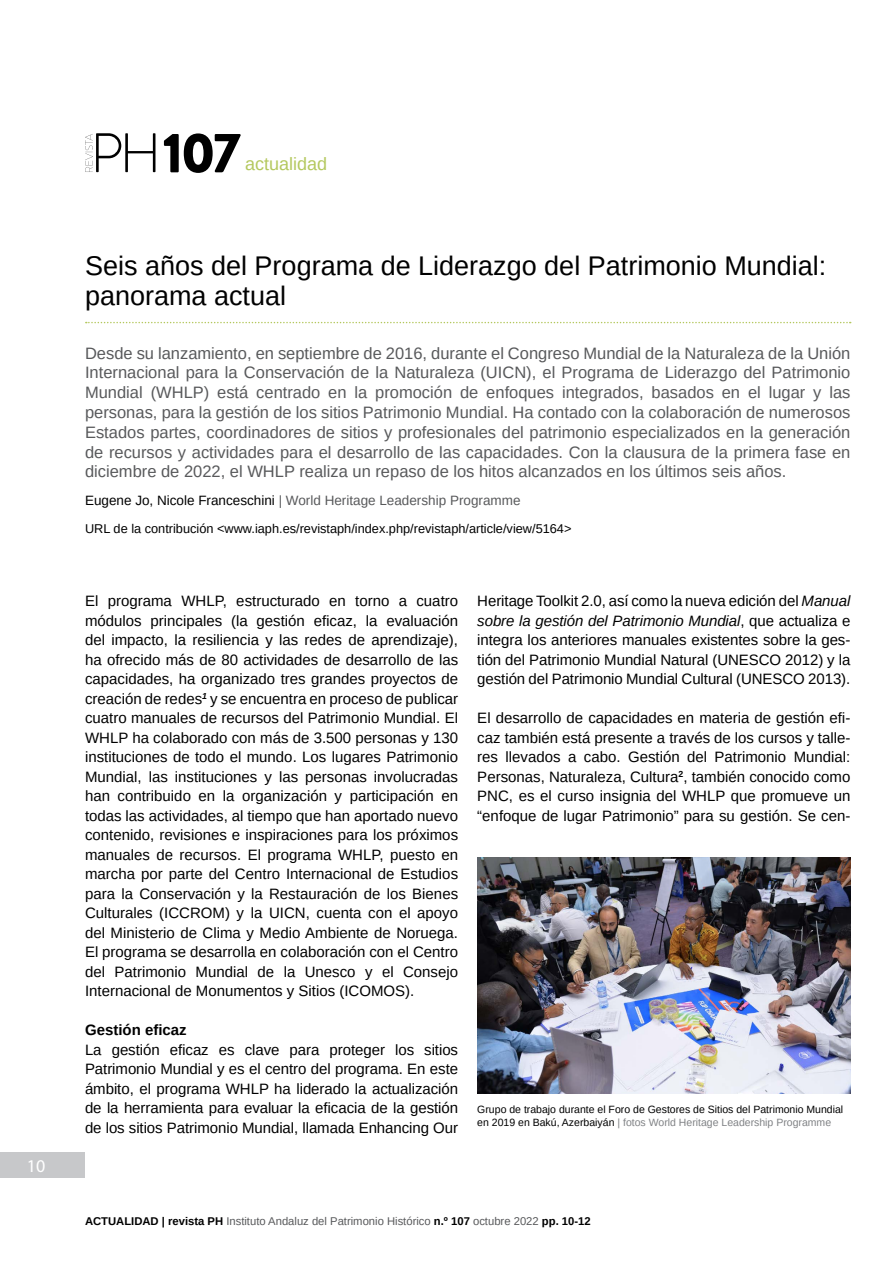
<style>
.page{position:relative;width:893px;height:1263px;background:#fff}
.page>*{position:absolute;margin:0;border:0;box-sizing:border-box;transform-origin:0 0}
.t1{font:900 56.4px "Brandon Grotesque";color:#000}
.t2{font:27px/30px "Arimo";color:#000}
.t3{font:18px "Arimo";color:#b4c85e}
.t4{font:18px "Myriad Pro";color:#fff}
.t5{font:16.5px/19.8px "Arimo";color:#58595b;text-align:justify}
.t6{font:15px/19.5px "Arimo";color:#000;text-align:justify}
.t7{font:700 15px "Arimo";color:#000}
.t8{font:13.5px "Arimo";color:#58595b}
.t9{font:12.75px "Arimo";color:#000}
.t10{font:11.25px "Arimo";color:#58595b}
.t11{font:10.5px/12.6px "Arimo";color:#000}
.s1{color:#000}
.s2{font-style:italic}
.s3{color:#808285}
.s4{font-weight:700;color:#000}
</style>
<div class="page">
<div style="left:0;top:1152px;width:85px;height:26px;background:#c7c8ca"></div>
<svg style="left:85px;top:133px;width:70px;height:39px"></svg>
<svg style="left:86px;top:322px;width:765px;height:1px"></svg>
<img style="left:477px;top:857px;width:373px;height:237px">
<p class="t4" style="left:27px;top:1155px;width:20px">10</p>
<h1 class="t1" style="left:163px;top:113px;width:80px">107</h1>
<p class="t3" style="left:245px;top:153px;width:84px">actualidad</p>
<h2 class="t2" style="left:85px;top:251px;width:743px">Seis años del Programa de Liderazgo del Patrimonio Mundial: panorama actual</h2>
<p class="t5" style="left:85px;top:343px;width:767px">Desde su lanzamiento, en septiembre de 2016, durante el Congreso Mundial de la Naturaleza de la Unión Internacional para la Conservación de la Naturaleza (UICN), el Programa de Liderazgo del Patrimonio Mundial (WHLP) está centrado en la promoción de enfoques integrados, basados en el lugar y las personas, para la gestión de los sitios Patrimonio Mundial. Ha contado con la colaboración de numerosos Estados partes, coordinadores de sitios y profesionales del patrimonio especializados en la generación de recursos y actividades para el desarrollo de las capacidades. Con la clausura de la primera fase en diciembre de 2022, el WHLP realiza un repaso de los hitos alcanzados en los últimos seis años.</p>
<p class="t8" style="left:85px;top:492px;width:437px"><span class="s1">Eugene Jo, Nicole Franceschini</span> | World Heritage Leadership Programme</p>
<p class="t9" style="left:85px;top:521px;width:488px">URL de la contribución &lt;www.iaph.es/revistaph/index.php/revistaph/article/view/5164&gt;</p>
<p class="t6" style="left:85px;top:591px;width:375px">El programa WHLP, estructurado en torno a cuatro módulos principales (la gestión eficaz, la evaluación del impacto, la resiliencia y las redes de aprendizaje), ha ofrecido más de 80 actividades de desarrollo de las capacidades, ha organizado tres grandes proyectos de creación de redes<sup>1</sup> y se encuentra en proceso de publicar cuatro manuales de recursos del Patrimonio Mundial. El WHLP ha colaborado con más de 3.500 personas y 130 instituciones de todo el mundo. Los lugares Patrimonio Mundial, las instituciones y las personas involucradas han contribuido en la organización y participación en todas las actividades, al tiempo que han aportado nuevo contenido, revisiones e inspiraciones para los próximos manuales de recursos. El programa WHLP, puesto en marcha por parte del Centro Internacional de Estudios para la Conservación y la Restauración de los Bienes Culturales (ICCROM) y la UICN, cuenta con el apoyo del Ministerio de Clima y Medio Ambiente de Noruega.<br>El programa se desarrolla en colaboración con el Centro del Patrimonio Mundial de la Unesco y el Consejo Internacional de Monumentos y Sitios (ICOMOS).</p>
<p class="t7" style="left:85px;top:1020px;width:103px">Gestión eficaz</p>
<p class="t6" style="left:85px;top:1040px;width:375px">La gestión eficaz es clave para proteger los sitios Patrimonio Mundial y es el centro del programa. En este ámbito, el programa WHLP ha liderado la actualización de la herramienta para evaluar la eficacia de la gestión de los sitios Patrimonio Mundial, llamada Enhancing Our</p>
<p class="t6" style="left:477px;top:591px;width:375px">Heritage Toolkit 2.0, así como la nueva edición del <span class="s2">Manual sobre la gestión del Patrimonio Mundial</span>, que actualiza e integra los anteriores manuales existentes sobre la ges&shy;tión del Patrimonio Mundial Natural (UNESCO 2012) y la gestión del Patrimonio Mundial Cultural (UNESCO 2013).</p>
<p class="t6" style="left:477px;top:708px;width:375px">El desarrollo de capacidades en materia de gestión efi&shy;caz también está presente a través de los cursos y talle&shy;res llevados a cabo. Gestión del Patrimonio Mundial:<br>Personas, Naturaleza, Cultura<sup>2</sup>, también conocido como PNC, es el curso insignia del WHLP que promueve un “enfoque de lugar Patrimonio” para su gestión. Se cen-</p>
<p class="t11" style="left:477px;top:1103px;width:367px">Grupo de trabajo durante el Foro de Gestores de Sitios del Patrimonio Mundial en 2019 en Bakú, Azerbaiyán <span class="s3">| fotos World Heritage Leadership Programme</span></p>
<p class="t10" style="left:85px;top:1213px;width:507px"><span class="s4">ACTUALIDAD | revista PH</span> Instituto Andaluz del Patrimonio Histórico <span class="s4">n.º 107</span> octubre 2022 <span class="s4">pp. 10-12</span></p>
</div>
